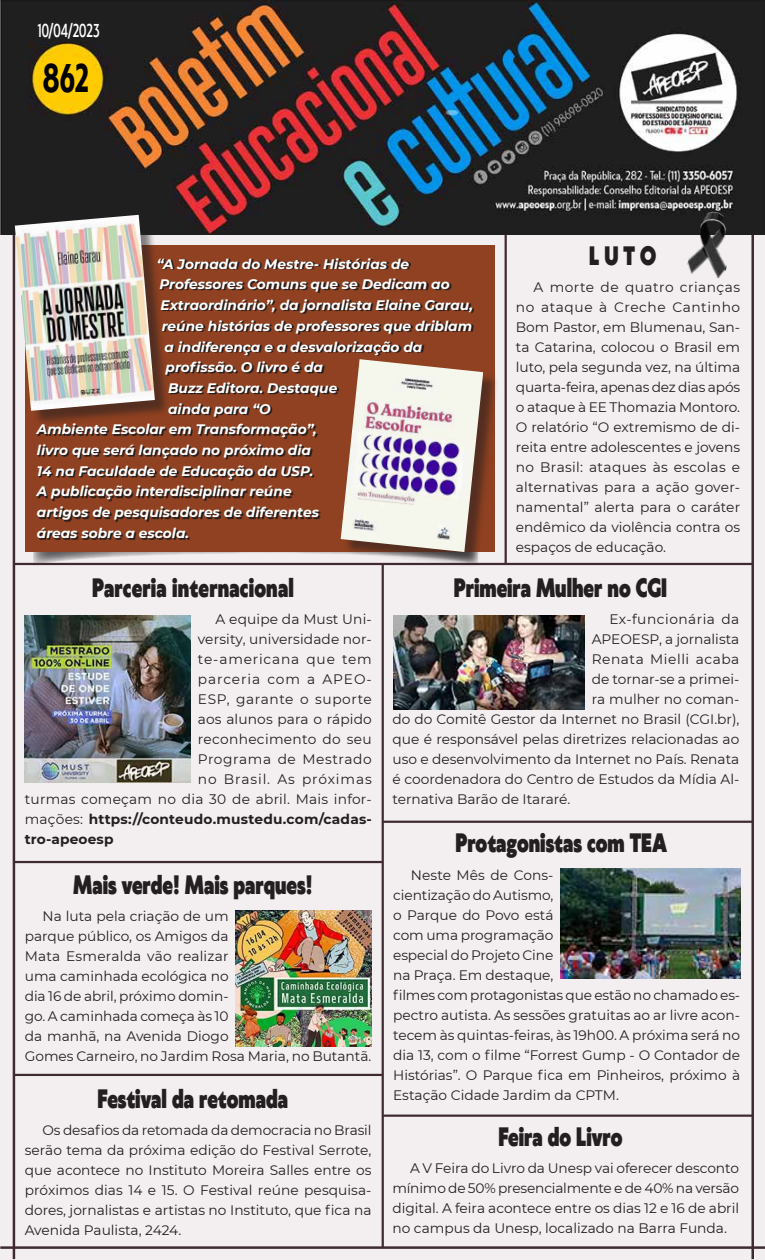
<style>
.page{position:relative;width:765px;height:1260px;background:#fff}
.page>*{position:absolute;margin:0;border:0;box-sizing:border-box;transform-origin:0 0}
.t1{font:700 37.5px "Klein Condensed";color:#000;scale:.75 1}
.t2{font:900 25px "Klein";color:#231f20;scale:.75 1}
.t3{font:500 17.5px "Klein Condensed";color:#fff;scale:.75 1}
.t4{font:13.75px/20px "Montserrat";color:#231f20;text-align:justify}
.t5{font:italic 700 13.75px "Montserrat";color:#fff}
.t6{font:13.75px "Montserrat";letter-spacing:.04em;color:#231f20}
.t7{font:700 13.75px "Montserrat";letter-spacing:.015em;color:#231f20}
.t8{font:13.75px "Montserrat";letter-spacing:.065em;color:#231f20}
.t9{font:13.75px "Montserrat";letter-spacing:.025em;color:#231f20}
.t10{font:13.75px "Montserrat";letter-spacing:.06em;color:#231f20}
.t11{font:13.75px "Montserrat";letter-spacing:.035em;color:#231f20}
.s1{font-weight:400}
</style>
<div class="page">
<div style="left:0;top:216px;width:765px;height:1044px;background:#f3eeef"></div>
<svg style="left:33px;top:552px;width:310px;height:14px"></svg>
<hr style="left:0;top:1246px;width:765px;height:3px;background:#3f2a2f">
<hr style="left:751px;top:234px;width:3px;height:1025px;background:#3f2a2f">
<img style="left:0;top:0;width:765px;height:235px">
<hr style="left:13px;top:235px;width:2px;height:1024px;background:#3f2a2f">
<hr style="left:505px;top:235px;width:2px;height:329px;background:#3f2a2f">
<hr style="left:382px;top:564px;width:2px;height:684px;background:#3f2a2f">
<hr style="left:14px;top:563px;width:739px;height:2px;background:#3f2a2f">
<hr style="left:13px;top:861px;width:370px;height:2px;background:#3f2a2f">
<hr style="left:383px;top:821px;width:370px;height:2px;background:#3f2a2f">
<hr style="left:13px;top:1074px;width:369px;height:2px;background:#3f2a2f">
<hr style="left:383px;top:1115px;width:370px;height:2px;background:#3f2a2f">
<div style="left:25px;top:245px;width:470px;height:307px;background:#904121"></div>
<svg style="left:37px;top:259px;width:436px;height:280px"></svg>
<img style="left:561px;top:868px;width:179px;height:110px">
<img style="left:394px;top:616px;width:191px;height:93px">
<img style="left:25px;top:615px;width:166px;height:168px">
<img style="left:236px;top:910px;width:136px;height:136px">
<div style="left:17px;top:217px;width:153px;height:209px;background:#231f20;opacity:.55"></div>
<img style="left:15px;top:215px;width:140px;height:196px">
<div style="left:343px;top:361px;width:155px;height:206px;background:#231f20;opacity:.55"></div>
<img style="left:341px;top:359px;width:142px;height:193px">
<img style="left:686px;top:209px;width:50px;height:70px">
<p class="t3" style="left:38px;top:18px;width:84px">10/04/2023</p>
<h1 class="t1" style="left:43px;top:50px;width:62px">862</h1>
<p class="t5" style="left:157px;top:254px;width:254px">“A Jornada do Mestre- Histórias de</p>
<p class="t5" style="left:159px;top:275px;width:292px">Professores Comuns que se Dedicam ao</p>
<p class="t5" style="left:161px;top:295px;width:314px">Extraordinário”, da jornalista Elaine Garau,</p>
<p class="t5" style="left:162px;top:316px;width:312px">reúne histórias de professores que driblam</p>
<p class="t5" style="left:164px;top:337px;width:260px">a indiferença e a desvalorização da</p>
<p class="t5" style="left:166px;top:357px;width:159px">profissão. O livro é da</p>
<p class="t5" style="left:168px;top:378px;width:171px">Buzz Editora. Destaque</p>
<p class="t5" style="left:168px;top:399px;width:104px">ainda para “O</p>
<p class="t5" style="left:37px;top:420px;width:282px">Ambiente Escolar em Transformação”,</p>
<p class="t5" style="left:37px;top:440px;width:276px">livro que será lançado no próximo dia</p>
<p class="t5" style="left:37px;top:461px;width:278px">14 na Faculdade de Educação da USP.</p>
<p class="t5" style="left:37px;top:482px;width:256px">A publicação interdisciplinar reúne</p>
<p class="t5" style="left:37px;top:502px;width:284px">artigos de pesquisadores de diferentes</p>
<p class="t5" style="left:37px;top:523px;width:154px">áreas sobre a escola.</p>
<h2 class="t2" style="left:589px;top:237px;width:91px">L U T O</h2>
<p class="t4" style="left:516px;top:276px;width:226px;text-indent:18px">A morte de quatro crianças no ataque à Creche Cantinho Bom Pastor, em Blumenau, San&shy;ta Catarina, colocou o Brasil em luto, pela segunda vez, na última quarta-feira, apenas dez dias após o ataque à EE Thomazia Montoro.<br>O relatório “O extremismo de di&shy;reita entre adolescentes e jovens no Brasil: ataques às escolas e alternativas para a ação gover&shy;namental” alerta para o caráter endêmico da violência contra os espaços de educação.</p>
<h2 class="t2" style="left:92px;top:569px;width:271px">Parceria internacional</h2>
<p class="t4" style="left:216px;top:609px;width:158px">A equipe da Must Uni-</p>
<p class="t4" style="left:198px;top:629px;width:175px">versity, universidade nor-</p>
<p class="t10" style="left:198px;top:650px;width:175px">te-americana que tem</p>
<p class="t8" style="left:198px;top:670px;width:175px">parceria com a APEO-</p>
<p class="t6" style="left:198px;top:690px;width:175px">ESP, garante o suporte</p>
<p class="t4" style="left:198px;top:709px;width:175px">aos alunos para o rápido</p>
<p class="t9" style="left:198px;top:730px;width:175px">reconhecimento do seu</p>
<p class="t6" style="left:198px;top:750px;width:175px">Programa de Mestrado</p>
<p class="t8" style="left:198px;top:770px;width:175px">no Brasil. As próximas</p>
<p class="t4" style="left:25px;top:789px;width:349px">turmas começam no dia 30 de abril. Mais infor-</p>
<p class="t7" style="left:25px;top:810px;width:349px"><span class="s1">mações:</span> https://conteudo.mustedu.com/cadas-</p>
<p class="t7" style="left:25px;top:830px;width:90px">tro-apeoesp</p>
<h2 class="t2" style="left:456px;top:824px;width:284px">Protagonistas com TEA</h2>
<p class="t4" style="left:393px;top:864px;width:349px;text-align:left;text-indent:18px">Neste Mês de Cons-<br>cientização do Autismo,<br>o Parque do Povo está<br>com uma programação<br>especial do Projeto Cine<br>na Praça. Em destaque,<br>filmes com protagonistas que estão no chamado es&shy;pectro autista. As sessões gratuitas ao ar livre acon&shy;tecem às quintas-feiras, às 19h00. A próxima será no dia 13, com o filme “Forrest Gump - O Contador de Histórias”. O Parque fica em Pinheiros, próximo à Estação Cidade Jardim da CPTM.</p>
<h2 class="t2" style="left:454px;top:569px;width:286px">Primeira Mulher no CGI</h2>
<p class="t11" style="left:609px;top:610px;width:132px">Ex-funcionária da</p>
<p class="t4" style="left:592px;top:629px;width:149px">APEOESP, a jornalista</p>
<p class="t6" style="left:592px;top:650px;width:149px">Renata Mielli acaba</p>
<p class="t4" style="left:592px;top:669px;width:149px">de tornar-se a primei-</p>
<p class="t4" style="left:592px;top:689px;width:149px">ra mulher no coman-</p>
<p class="t4" style="left:392px;top:709px;width:349px">do do Comitê Gestor da Internet no Brasil (CGI.br),</p>
<p class="t4" style="left:392px;top:729px;width:348px">que é responsável pelas diretrizes relacionadas ao</p>
<p class="t4" style="left:392px;top:749px;width:349px">uso e desenvolvimento da Internet no País. Renata</p>
<p class="t4" style="left:392px;top:769px;width:349px">é coordenadora do Centro de Estudos da Mídia Al-</p>
<p class="t4" style="left:392px;top:789px;width:180px">ternativa Barão de Itararé.</p>
<h2 class="t2" style="left:73px;top:866px;width:320px">Mais verde! Mais parques!</h2>
<p class="t4" style="left:25px;top:906px;width:348px;text-align:left;text-indent:18px">Na luta pela criação de um<br>parque público, os Amigos da<br>Mata Esmeralda vão realizar<br>uma caminhada ecológica no<br>dia 16 de abril, próximo domin-<br>go. A caminhada começa às 10<br>da manhã, na Avenida Diogo<br>Gomes Carneiro, no Jardim Rosa Maria, no Butantã.</p>
<h2 class="t2" style="left:98px;top:1080px;width:255px">Festival da retomada</h2>
<p class="t4" style="left:25px;top:1119px;width:348px;text-indent:18px">Os desafios da retomada da democracia no Brasil serão tema da próxima edição do Festival Serrote, que acontece no Instituto Moreira Salles entre os próximos dias 14 e 15. O Festival reúne pesquisa&shy;dores, jornalistas e artistas no Instituto, que fica na Avenida Paulista, 2424.</p>
<h2 class="t2" style="left:498px;top:1118px;width:167px">Feira do Livro</h2>
<p class="t4" style="left:392px;top:1158px;width:348px;text-indent:18px">A V Feira do Livro da Unesp vai oferecer desconto mínimo de 50% presencialmente e de 40% na versão digital. A feira acontece entre os dias 12 e 16 de abril no campus da Unesp, localizado na Barra Funda.</p>
</div>
